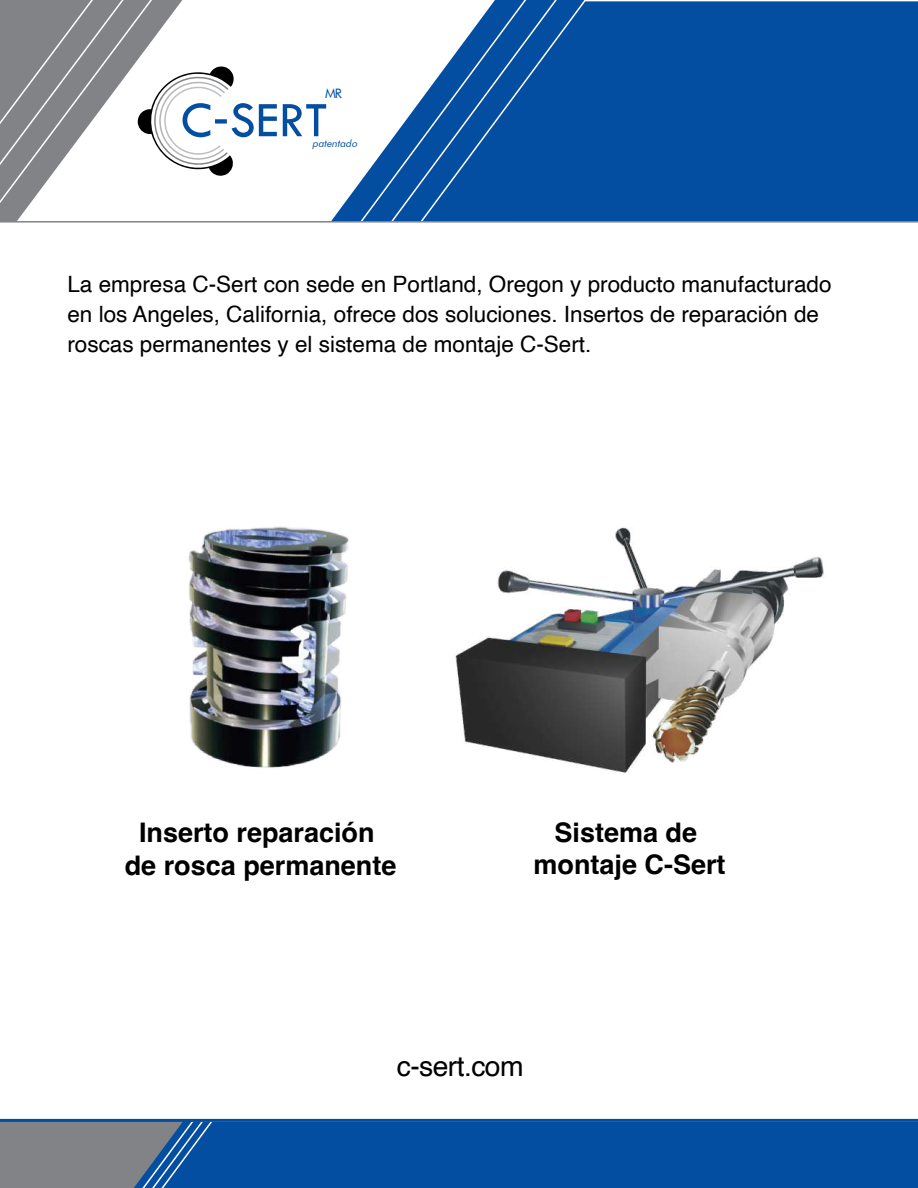
<style>
.page{position:relative;width:918px;height:1188px;background:#fff}
.page>*{position:absolute;margin:0;border:0;box-sizing:border-box;transform-origin:0 0}
.t1{font:28.2px "Helvetica";letter-spacing:-.02em;color:#000}
.t2{font:700 27px/32.4px "Helvetica";color:#000;text-align:center}
.t3{font:22.5px/30px "Helvetica";color:#000}
.t4{font:13.05px "Futura BT";color:#034ea0}
.t5{font:italic 10.05px "Futura BT";color:#034ea0}
</style>
<div class="page">
<div style="left:0;top:1120px;width:228px;height:68px;background:#818386"></div>
<img style="left:455px;top:527px;width:369px;height:246px">
<svg style="left:358px;top:143px;width:31px;height:78px"></svg>
<svg style="left:389px;top:105px;width:28px;height:116px"></svg>
<div style="left:417px;top:0;width:501px;height:221px;background:#034ea0"></div>
<svg style="left:0;top:0;width:326px;height:221px"></svg>
<hr style="left:0;top:221px;width:918px;height:2px;background:#818386">
<div style="left:157px;top:1122px;width:761px;height:66px;background:#034ea0"></div>
<hr style="left:0;top:1119px;width:918px;height:3px;background:#034ea0">
<img style="left:188px;top:526px;width:161px;height:242px">
<p class="t4" style="left:325px;top:85px;width:18px">MR</p>
<p class="t5" style="left:312px;top:137px;width:48px">patentado</p>
<p class="t3" style="left:67px;top:270px;width:766px">La empresa C-Sert con sede en Portland, Oregon y producto manufacturado en los Angeles, California, ofrece dos soluciones. Insertos de reparación de roscas permanentes y el sistema de montaje C-Sert.</p>
<p class="t2" style="left:125px;top:820px;width:273px">Inserto reparación de rosca permanente</p>
<p class="t2" style="left:534px;top:819px;width:194px">Sistema de montaje C-Sert</p>
<p class="t1" style="left:397px;top:1044px;width:128px">c-sert.com</p>
</div>
